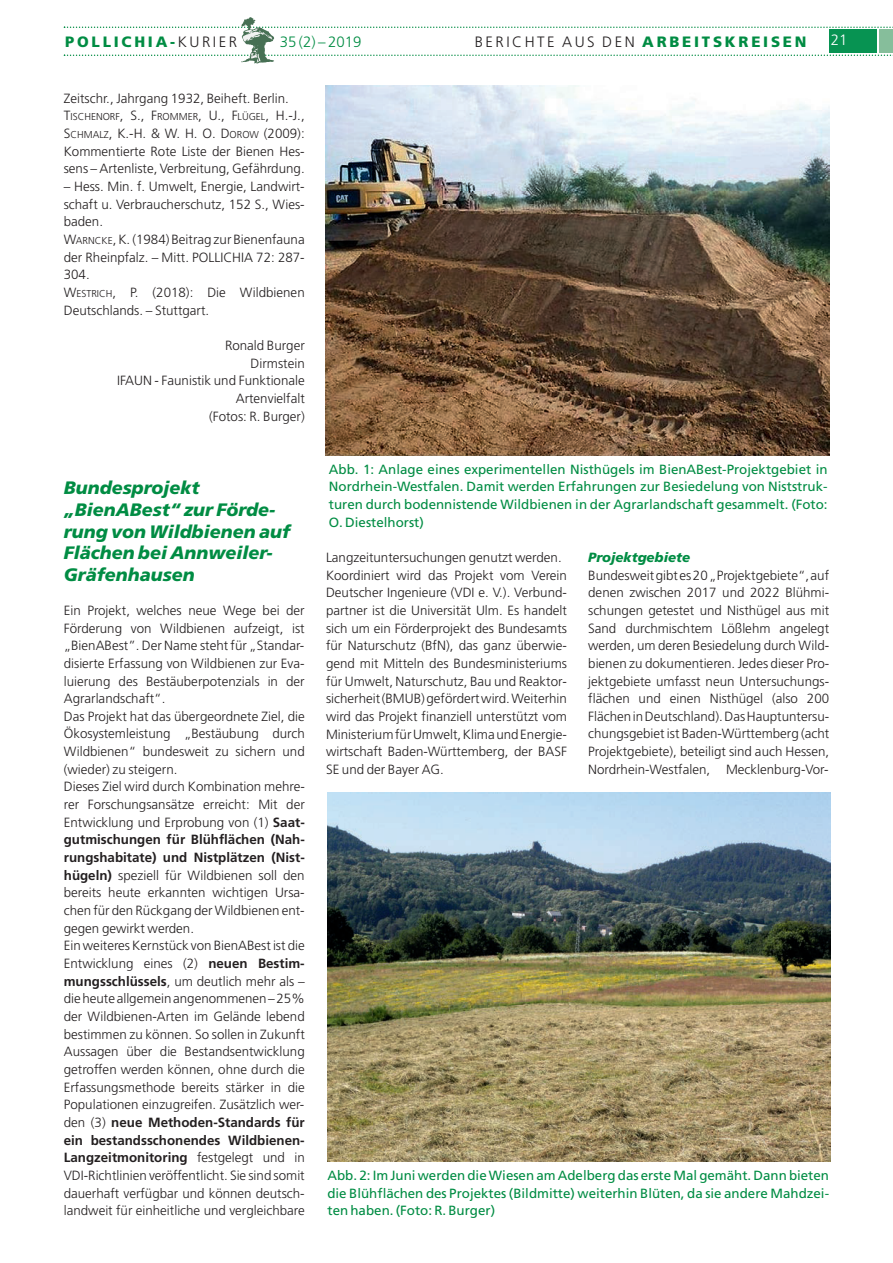
<style>
.page{position:relative;width:893px;height:1263px;background:#fff}
.page>*{position:absolute;margin:0;border:0;box-sizing:border-box;transform-origin:0 0}
.t1{font:italic 900 18px/21.6px "Frutiger";color:#008c43}
.t2{font:300 15px "Frutiger";letter-spacing:.165em;color:#231f20}
.t3{font:900 15px "Frutiger";letter-spacing:.185em;color:#008c43}
.t4{font:300 15px "Frutiger";color:#008c43}
.t5{font:300 15px "Frutiger";color:#fff}
.t6{font:300 13.35px/17.7px "Frutiger CE";color:#231f20}
.t7{font:13.35px/17.7px "Frutiger";color:#008c43;text-align:justify}
.t8{font:italic 900 13.35px "Frutiger";color:#008c43}
.t9{font:300 10.05px "Frutiger CE";color:#231f20}
.s1{font-weight:300;color:#231f20}
.s2{font-weight:900;color:#008c43}
.s3{font-size:13.35px}
.s4{font-size:10.05px}
.s5{font-weight:700}
</style>
<div class="page">
<svg style="left:64px;top:17px;width:829px;height:47px"></svg>
<img style="left:326px;top:85px;width:503px;height:370px">
<img style="left:327px;top:792px;width:504px;height:370px">
<p class="t3" style="left:65px;top:33px;width:173px">POLLICHIA-<span class="s1">KURIER</span></p>
<p class="t4" style="left:280px;top:35px;width:83px">35 (2) – 2019</p>
<p class="t2" style="left:475px;top:35px;width:333px">BERICHTE AUS DEN <span class="s2">ARBEITSKREISEN</span></p>
<p class="t5" style="left:831px;top:34px;width:18px">21</p>
<p class="t6" style="left:64px;top:90px;width:227px">Zeitschr., Jahrgang 1932, Beiheft. Berlin.</p>
<p class="t9" style="left:64px;top:112px;width:242px"><span class="s3">T</span>ISCHENORF<span class="s3">, S., F</span>ROMMER<span class="s3">, U., F</span>LÜGEL<span class="s3">, H.-J.,</span></p>
<p class="t6" style="left:64px;top:125px;width:242px;text-align:justify">S<span class="s4">CHMALZ</span>, K.-H. &amp; W. H. O. D<span class="s4">OROW</span> (2009):<br>Kommentierte Rote Liste der Bienen Hes&shy;sens – Artenliste, Verbreitung, Gefährdung.</p>
<p class="t6" style="left:64px;top:178px;width:243px">– Hess. Min. f. Umwelt, Energie, Landwirt&shy;schaft u. Verbraucherschutz, 152 S., Wies&shy;baden.<br>W<span class="s4">ARNCKE</span>, K. (1984) Beitrag zur Bienenfauna der Rheinpfalz. – Mitt. POLLICHIA 72: 287-<br>304.<br>W<span class="s4">ESTRICH</span>, P. (2018): Die Wildbienen<br>Deutschlands. – Stuttgart.</p>
<p class="t6" style="left:117px;top:337px;width:189px;text-align:right">Ronald Burger<br>Dirmstein<br>IFAUN - Faunistik und Funktionale<br>Artenvielfalt<br>(Fotos: R. Burger)</p>
<h1 class="t1" style="left:64px;top:479px;width:228px">Bundesprojekt „BienABest“ zur Förde&shy;rung von Wildbienen auf<br>Flächen bei Annweiler-<br>Gräfenhausen</h1>
<p class="t6" style="left:64px;top:602px;width:243px">Ein Projekt, welches neue Wege bei der Förderung von Wildbienen aufzeigt, ist „BienABest”. Der Name steht für „Standar&shy;disierte Erfassung von Wildbienen zur Eva&shy;luierung des Bestäuberpotenzials in der Agrarlandschaft“.<br>Das Projekt hat das übergeordnete Ziel, die Ökosystemleistung „Bestäubung durch Wildbienen“ bundesweit zu sichern und (wieder) zu steigern.<br>Dieses Ziel wird durch Kombination mehre&shy;rer Forschungsansätze erreicht: Mit der Entwicklung und Erprobung von (1) <span class="s5">Saat&shy;gutmischungen für Blühflächen (Nah&shy;rungshabitate) und Nistplätzen (Nist&shy;hügeln)</span> speziell für Wildbienen soll den bereits heute erkannten wichtigen Ursa&shy;chen für den Rückgang der Wildbienen ent&shy;gegen gewirkt werden.<br>Ein weiteres Kernstück von BienABest ist die Entwicklung eines (2) <span class="s5">neuen Bestim&shy;mungsschlüssels</span>, um deutlich mehr als – die heute allgemein angenommenen – 25% der Wildbienen-Arten im Gelände lebend bestimmen zu können. So sollen in Zukunft Aussagen über die Bestandsentwicklung getroffen werden können, ohne durch die Erfassungsmethode bereits stärker in die Populationen einzugreifen. Zusätzlich wer&shy;den (3) <span class="s5">neue Methoden-Standards für ein bestandsschonendes Wildbienen-Langzeitmonitoring</span> festgelegt und in VDI-Richtlinien veröffentlicht. Sie sind somit dauerhaft verfügbar und können deutsch&shy;landweit für einheitliche und vergleichbare</p>
<p class="t7" style="left:329px;top:461px;width:500px">Abb. 1: Anlage eines experimentellen Nisthügels im BienABest-Projektgebiet in Nordrhein-Westfalen. Damit werden Erfahrungen zur Besiedelung von Niststruk&shy;turen durch bodennistende Wildbienen in der Agrarlandschaft gesammelt. (Foto:<br>O. Diestelhorst)</p>
<p class="t6" style="left:326px;top:549px;width:242px">Langzeituntersuchungen genutzt werden.<br>Koordiniert wird das Projekt vom Verein Deutscher Ingenieure (VDI e. V.). Verbund&shy;partner ist die Universität Ulm. Es handelt sich um ein Förderprojekt des Bundesamts für Naturschutz (BfN), das ganz überwie&shy;gend mit Mitteln des Bundesministeriums für Umwelt, Naturschutz, Bau und Reaktor&shy;sicherheit (BMUB) gefördert wird. Weiterhin wird das Projekt finanziell unterstützt vom Ministerium für Umwelt, Klima und Energie&shy;wirtschaft Baden-Württemberg, der BASF SE und der Bayer AG.</p>
<p class="t8" style="left:588px;top:552px;width:104px">Projektgebiete</p>
<p class="t6" style="left:588px;top:566px;width:242px;text-align:justify">Bundesweit gibt es 20 „Projektgebiete“, auf denen zwischen 2017 und 2022 Blühmi&shy;schungen getestet und Nisthügel aus mit Sand durchmischtem Lößlehm angelegt werden, um deren Besiedelung durch Wild&shy;bienen zu dokumentieren. Jedes dieser Pro&shy;jektgebiete umfasst neun Untersuchungs&shy;flächen und einen Nisthügel (also 200<br>Flächen in Deutschland). Das Hauptuntersu&shy;chungsgebiet ist Baden-Württemberg (acht Projektgebiete), beteiligt sind auch Hessen, Nordrhein-Westfalen, Mecklenburg-Vor-</p>
<p class="t7" style="left:327px;top:1167px;width:503px">Abb. 2: Im Juni werden die Wiesen am Adelberg das erste Mal gemäht. Dann bieten die Blühflächen des Projektes (Bildmitte) weiterhin Blüten, da sie andere Mahdzei&shy;ten haben. (Foto: R. Burger)</p>
</div>
